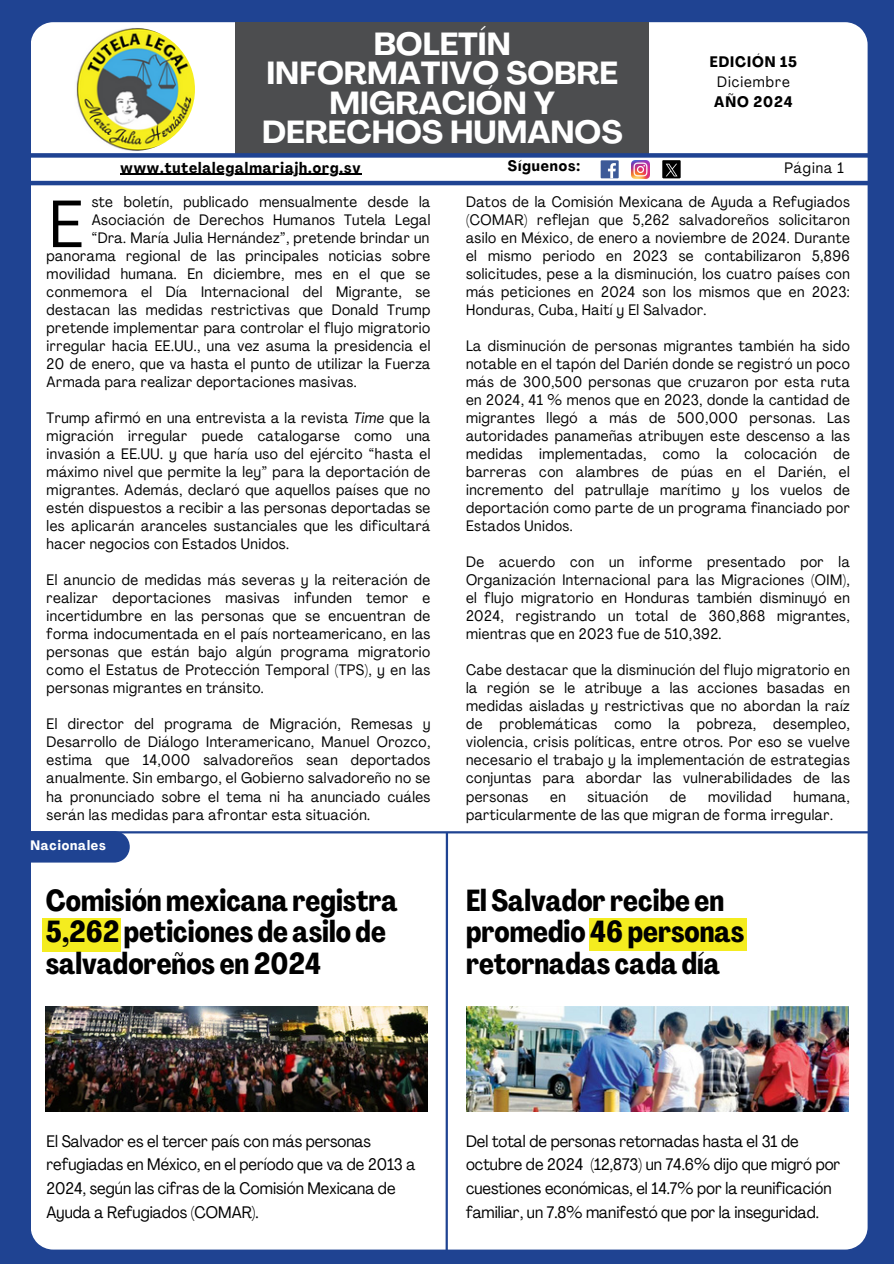
<style>
.page{position:relative;width:894px;height:1264px;background:#fff}
.page>*{position:absolute;margin:0;border:0;box-sizing:border-box;transform-origin:0 0}
.t1{font:condensed 66px "Agrandir";color:#000}
.t2{font:700 31.5px/29.2px "Agrandir";color:#fff;text-align:center}
.t3{font:700 30px/31.5px "Agrandir Tight";color:#000}
.t4{font:condensed 16.5px/23.7px "Agrandir";color:#000}
.t5{font:condensed 15px/18px "Agrandir";letter-spacing:.03em;color:#000;text-align:justify}
.t6{font:700 condensed 15px/20.2px "Agrandir";letter-spacing:.06em;color:#000}
.t7{font:700 condensed 13.5px "Agrandir";letter-spacing:.06em;color:#fff}
.s1{font-weight:400}
.s2{font-style:italic}
</style>
<div class="page">
<div style="left:0;top:0;width:893px;height:1263px;background:#1f4392"></div>
<div style="left:31px;top:22px;width:836px;height:1227px;background:#fff"></div>
<div style="left:236px;top:22px;width:412px;height:132px;background:#4c4d4f"></div>
<div style="left:27px;top:153px;width:841px;height:5px;background:#1f4392"></div>
<hr style="left:26px;top:181px;width:843px;height:4px;background:#1f4392">
<hr style="left:22px;top:831px;width:849px;height:2px;background:#1f4392">
<img style="left:71px;top:27px;width:124px;height:124px;border-radius:50%">
<div style="left:600px;top:160px;width:18px;height:18px;background:#3d5a98"></div>
<svg style="left:607px;top:163px;width:8px;height:15px"></svg>
<img style="left:631px;top:160px;width:18px;height:18px">
<svg style="left:662px;top:160px;width:18px;height:18px"></svg>
<div style="left:42px;top:918px;width:79px;height:33px;background:#f4ec1f"></div>
<svg style="left:31px;top:831px;width:99px;height:31px"></svg>
<img style="left:466px;top:1006px;width:382px;height:105px">
<div style="left:588px;top:918px;width:158px;height:33px;background:#f4ec1f"></div>
<img style="left:46px;top:1006px;width:382px;height:105px">
<hr style="left:445px;top:832px;width:3px;height:425px;background:#1f4392">
<hr style="left:120px;top:174px;width:241px;height:1px;background:#000">
<h5 class="t2" style="left:262px;top:32px;width:362px">BOLETÍN<br>INFORMATIVO SOBRE<br>MIGRACIÓN Y<br>DERECHOS HUMANOS</h5>
<h5 class="t6" style="left:120px;top:159px;width:241px">www.tutelalegalmariajh.org.sv</h5>
<h5 class="t6" style="left:507px;top:158px;width:74px">Síguenos:</h5>
<h5 class="t6" style="left:709px;top:53px;width:89px">EDICIÓN 15<br><span class="s1">Diciembre<br></span>AÑO 2024</h5>
<p class="t5" style="left:784px;top:160px;width:61px">Página 1</p>
<p class="t1" style="left:49px;top:198px;width:36px">E</p>
<h2 class="t5" style="left:92px;top:194px;width:340px">ste boletín, publicado mensualmente desde la<br>Asociación de Derechos Humanos Tutela Legal</h2>
<h2 class="t5" style="left:92px;top:230px;width:339px">“Dra. María Julia Hernández”, pretende brindar un</h2>
<p class="t5" style="left:47px;top:248px;width:385px">panorama regional de las principales noticias sobre movilidad humana. En diciembre, mes en el que se conmemora el Día Internacional del Migrante, se destacan las medidas restrictivas que Donald Trump pretende implementar para controlar el flujo migratorio irregular hacia EE.UU., una vez asuma la presidencia el 20 de enero, que va hasta el punto de utilizar la Fuerza Armada para realizar deportaciones masivas.</p>
<p class="t5" style="left:47px;top:410px;width:385px">Trump afirmó en una entrevista a la revista <span class="s2">Time</span> que la migración irregular puede catalogarse como una invasión a EE.UU. y que haría uso del ejército “hasta el máximo nivel que permite la ley” para la deportación de migrantes. Además, declaró que aquellos países que no estén dispuestos a recibir a las personas deportadas se les aplicarán aranceles sustanciales que les dificultará hacer negocios con Estados Unidos.</p>
<p class="t5" style="left:47px;top:572px;width:385px">El anuncio de medidas más severas y la reiteración de realizar deportaciones masivas infunden temor e incertidumbre en las personas que se encuentran de forma indocumentada en el país norteamericano, en las personas que están bajo algún programa migratorio como el Estatus de Protección Temporal (TPS), y en las personas migrantes en tránsito.</p>
<p class="t5" style="left:47px;top:716px;width:385px">El director del programa de Migración, Remesas y Desarrollo de Diálogo Interamericano, Manuel Orozco, estima que 14,000 salvadoreños sean deportados anualmente. Sin embargo, el Gobierno salvadoreño no se ha pronunciado sobre el tema ni ha anunciado cuáles serán las medidas para afrontar esta situación.</p>
<h3 class="t7" style="left:30px;top:840px;width:77px">Nacionales</h3>
<p class="t5" style="left:466px;top:194px;width:385px">Datos de la Comisión Mexicana de Ayuda a Refugiados (COMAR) reflejan que 5,262 salvadoreños solicitaron asilo en México, de enero a noviembre de 2024. Durante el mismo periodo en 2023 se contabilizaron 5,896 solicitudes, pese a la disminución, los cuatro países con más peticiones en 2024 son los mismos que en 2023:<br>Honduras, Cuba, Haití y El Salvador.</p>
<h5 class="t5" style="left:466px;top:338px;width:385px">La disminución de personas migrantes también ha sido notable en el tapón del Darién donde se registró un poco más de 300,500 personas que cruzaron por esta ruta en 2024, 41 % menos que en 2023, donde la cantidad de migrantes llegó a más de 500,000 personas. Las autoridades panameñas atribuyen este descenso a las medidas implementadas, como la colocación de barreras con alambres de púas en el Darién, el incremento del patrullaje marítimo y los vuelos de deportación como parte de un programa financiado por Estados Unidos.</h5>
<h5 class="t5" style="left:466px;top:554px;width:385px">De acuerdo con un informe presentado por la Organización Internacional para las Migraciones (OIM), el flujo migratorio en Honduras también disminuyó en 2024, registrando un total de 360,868 migrantes, mientras que en 2023 fue de 510,392.</h5>
<h5 class="t5" style="left:466px;top:662px;width:385px">Cabe destacar que la disminución del flujo migratorio en la región se le atribuye a las acciones basadas en medidas aisladas y restrictivas que no abordan la raíz de problemáticas como la pobreza, desempleo, violencia, crisis políticas, entre otros. Por eso se vuelve necesario el trabajo y la implementación de estrategias conjuntas para abordar las vulnerabilidades de las personas</h5>
<h5 class="t5" style="left:550px;top:788px;width:17px">en</h5>
<h5 class="t5" style="left:587px;top:788px;width:62px">situación</h5>
<h5 class="t5" style="left:669px;top:788px;width:18px">de</h5>
<h5 class="t5" style="left:707px;top:788px;width:65px">movilidad</h5>
<h5 class="t5" style="left:466px;top:788px;width:385px;text-indent:327px">humana, particularmente de las que migran de forma irregular.</h5>
<h5 class="t3" style="left:46px;top:887px;width:353px">Comisiónmexicana registra<br>5,262 peticiones de asilo de salvadoreños en 2024</h5>
<h2 class="t3" style="left:466px;top:887px;width:280px">El Salvador recibe en promedio 46 personas retornadas cada día</h2>
<h5 class="t4" style="left:47px;top:1130px;width:370px">El Salvador es el tercer país con más personas refugiadas en México, en el período que va de 2013 a 2024, según las cifras de la Comisión Mexicana de Ayuda a Refugiados (COMAR).</h5>
<p class="t4" style="left:466px;top:1130px;width:376px">Del total de personas retornadas hasta el 31 de octubre de 2024 (12,873) un 74.6% dijo que migró por cuestiones económicas, el 14.7% por la reunificación familiar, un 7.8% manifestó que por la inseguridad.</p>
</div>
